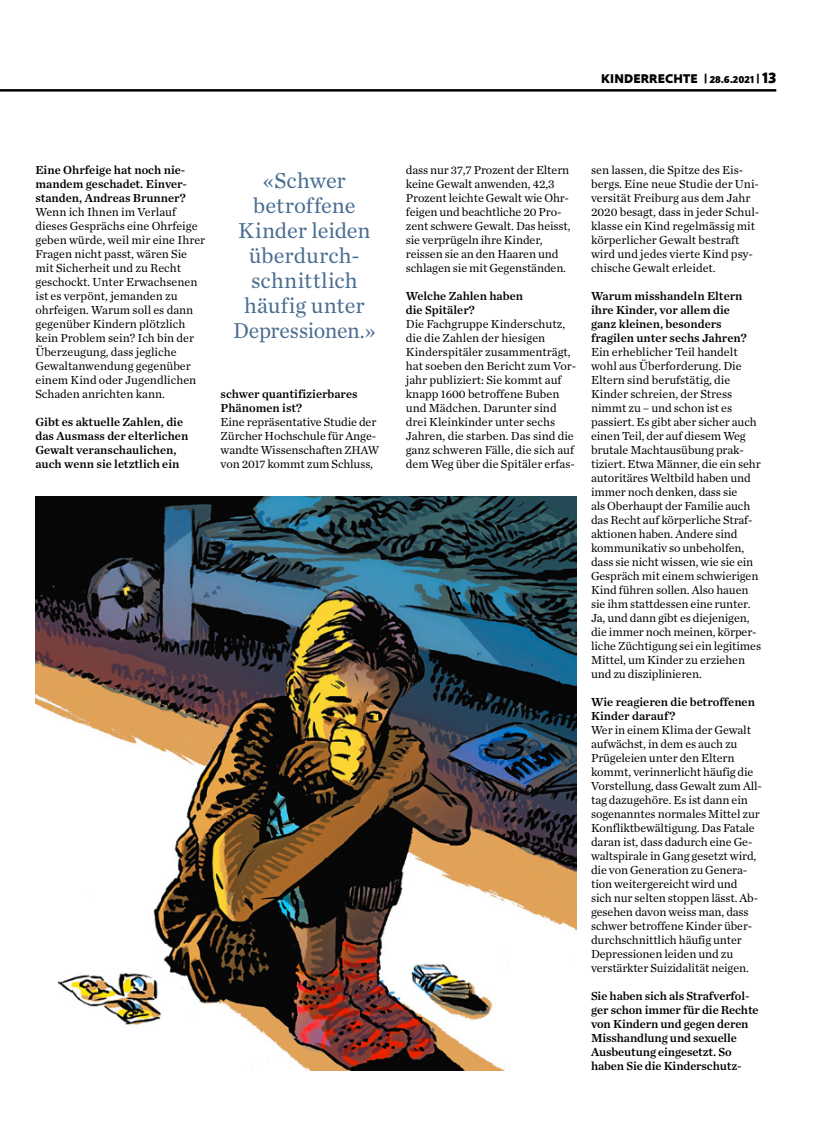
<style>
.page{position:relative;width:833px;height:1134px;background:#fff}
.page>*{position:absolute;margin:0;border:0;box-sizing:border-box;transform-origin:0 0}
._293b_Quote_Klein_15{font:22.5px/25px "Chronicle Text G1";letter-spacing:-.005em;color:#496d91;text-align:center}
._300_Rubrik_Ausgabe{font:900 12.5px "Quire Sans Pro";letter-spacing:.015em;color:#000}
._221_LT_Antwort_CT_x{font:12.25px/14px "Chronicle Text G1";letter-spacing:-.01em;color:#000}
._220_LT_Frage_CT_x40{font:12.25px/14px "Chronicle Text G1 Semi";color:#000}
._221_LT_Antwort_CT_x-2{font:12.25px/14px "Chronicle Text G1 Semi";color:#000}
._300_Rubrik_Ausgabe-2{font:900 10px "Quire Sans Pro";letter-spacing:.015em;color:#000}
.s1{font-size:10.75px}
.s2{font-size:15px}
.s3{font-family:"Chronicle Text G1 Semi"}
.s4{font-size:11.75px}
</style>
<div class="page">
<img style="left:35px;top:496px;width:542px;height:574px">
<hr style="left:0;top:89px;width:776px;height:3px;background:#000">
<p class="_300_Rubrik_Ausgabe" style="left:601px;top:71px;width:98px">KINDERRECHTE</p>
<p class="_300_Rubrik_Ausgabe-2" style="left:704px;top:73px;width:74px"><span class="s1">|</span> 28.6.2021 <span class="s1">|</span> <span class="s2">13</span></p>
<p class="_220_LT_Frage_CT_x40" style="left:35px;top:162px;width:153px">Eine Ohrfeige hat noch nie&shy;mandem geschadet. Einver&shy;standen, Andreas Brunner?</p>
<p class="_221_LT_Antwort_CT_x" style="left:35px;top:204px;width:171px">Wenn ich Ihnen im Verlauf dieses Gesprächs eine Ohrfeige geben würde, weil mir eine Ihrer<br>Fragen nicht passt, wären Sie mit Sicherheit und zu Recht geschockt. Unter Erwachsenen ist es verpönt, jemanden zu ohrfeigen. Warum soll es dann gegenüber Kindern plötzlich kein Problem sein? Ich bin der<br>Überzeugung, dass jegliche<br>Gewaltanwendung gegenüber einem Kind oder Jugendlichen<br>Schaden anrichten kann.</p>
<p class="_221_LT_Antwort_CT_x-2" style="left:35px;top:414px;width:154px">Gibt es aktuelle Zahlen, die das Ausmass der elterlichen<br>Gewalt veranschaulichen, auch wenn sie letztlich ein</p>
<p class="_293b_Quote_Klein_15" style="left:233px;top:167px;width:144px">«Schwer betroffene<br>Kinder leiden überdurch&shy;schnittlich häufig unter<br>Depressionen.»</p>
<p class="_221_LT_Antwort_CT_x" style="left:221px;top:386px;width:160px"><span class="s3">schwer quantifizierbares<br>Phänomen ist?<br></span>Eine repräsentative Studie der<br>Zürcher Hochschule für Ange&shy;wandte Wissenschaften <span class="s4">ZHAW </span>von <span class="s4">2017</span> kommt zum Schluss,</p>
<p class="_221_LT_Antwort_CT_x" style="left:406px;top:162px;width:166px">dass nur <span class="s4">37</span>,7 Prozent der Eltern keine Gewalt anwenden, <span class="s4">42</span>,3<br>Prozent leichte Gewalt wie Ohr&shy;feigen und beachtliche <span class="s4">20</span> Pro&shy;zent schwere Gewalt. Das heisst, sie verprügeln ihre Kinder, reissen sie an den Haaren und schlagen sie mit Gegenständen.</p>
<p class="_220_LT_Frage_CT_x40" style="left:406px;top:288px;width:119px">Welche Zahlen haben die Spitäler?</p>
<p class="_221_LT_Antwort_CT_x" style="left:406px;top:316px;width:172px">Die Fachgruppe Kinderschutz, die die Zahlen der hiesigen<br>Kinderspitäler zusammenträgt, hat soeben den Bericht zum Vor&shy;jahr publiziert: Sie kommt auf knapp <span class="s4">1600</span> betroffene Buben und Mädchen. Darunter sind drei Kleinkinder unter sechs<br>Jahren, die starben. Das sind die ganz schweren Fälle, die sich auf dem Weg über die Spitäler erfas-</p>
<p class="_221_LT_Antwort_CT_x" style="left:591px;top:162px;width:170px">sen lassen, die Spitze des Eis&shy;bergs. Eine neue Studie der Uni&shy;versität Freiburg aus dem Jahr<br><span class="s4">2020</span> besagt, dass in jeder Schul&shy;klasse ein Kind regelmässig mit körperlicher Gewalt bestraft wird und jedes vierte Kind psy&shy;chische Gewalt erleidet.</p>
<p class="_220_LT_Frage_CT_x40" style="left:591px;top:288px;width:157px">Warum misshandeln Eltern ihre Kinder, vor allem die ganz kleinen, besonders fragilen unter sechs Jahren?</p>
<p class="_221_LT_Antwort_CT_x" style="left:591px;top:344px;width:171px">Ein erheblicher Teil handelt wohl aus Überforderung. Die<br>Eltern sind berufstätig, die<br>Kinder schreien, der Stress nimmt zu – und schon ist es passiert. Es gibt aber sicher auch einen Teil, der auf diesem Weg brutale Machtausübung prak&shy;tiziert. Etwa Männer, die ein sehr autoritäres Weltbild haben und immer noch denken, dass sie<br>als Oberhaupt der Familie auch das Recht auf körperliche Straf&shy;aktionen haben. Andere sind kommunikativ so unbeholfen, dass sie nicht wissen, wie sie ein<br>Gespräch mit einem schwierigen<br>Kind führen sollen. Also hauen sie ihm stattdessen eine runter.<br>Ja, und dann gibt es diejenigen, die immer noch meinen, körper&shy;liche Züchtigung sei ein legitimes<br>Mittel, um Kinder zu erziehen und zu disziplinieren.</p>
<p class="_220_LT_Frage_CT_x40" style="left:591px;top:694px;width:165px">Wie reagieren die betroffenen<br>Kinder darauf?</p>
<p class="_221_LT_Antwort_CT_x" style="left:591px;top:722px;width:172px">Wer in einem Klima der Gewalt aufwächst, in dem es auch zu<br>Prügeleien unter den Eltern kommt, verinnerlicht häufig die<br>Vorstellung, dass Gewalt zum All&shy;tag dazugehöre. Es ist dann ein sogenanntes normales Mittel zur<br>Konfliktbewältigung. Das Fatale daran ist, dass dadurch eine Ge&shy;waltspirale in Gang gesetzt wird, die von Generation zu Genera&shy;tion weitergereicht wird und<br>sich nur selten stoppen lässt. Ab&shy;gesehen davon weiss man, dass schwer betroffene Kinder über&shy;durchschnittlich häufig unter<br>Depressionen leiden und zu verstärkter Suizidalität neigen.</p>
<p class="_220_LT_Frage_CT_x40" style="left:591px;top:988px;width:169px">Sie haben sich als Strafverfol&shy;ger schon immer für die Rechte von Kindern und gegen deren<br>Misshandlung und sexuelle<br>Ausbeutung eingesetzt. So haben Sie die Kinderschutz-</p>
</div>
